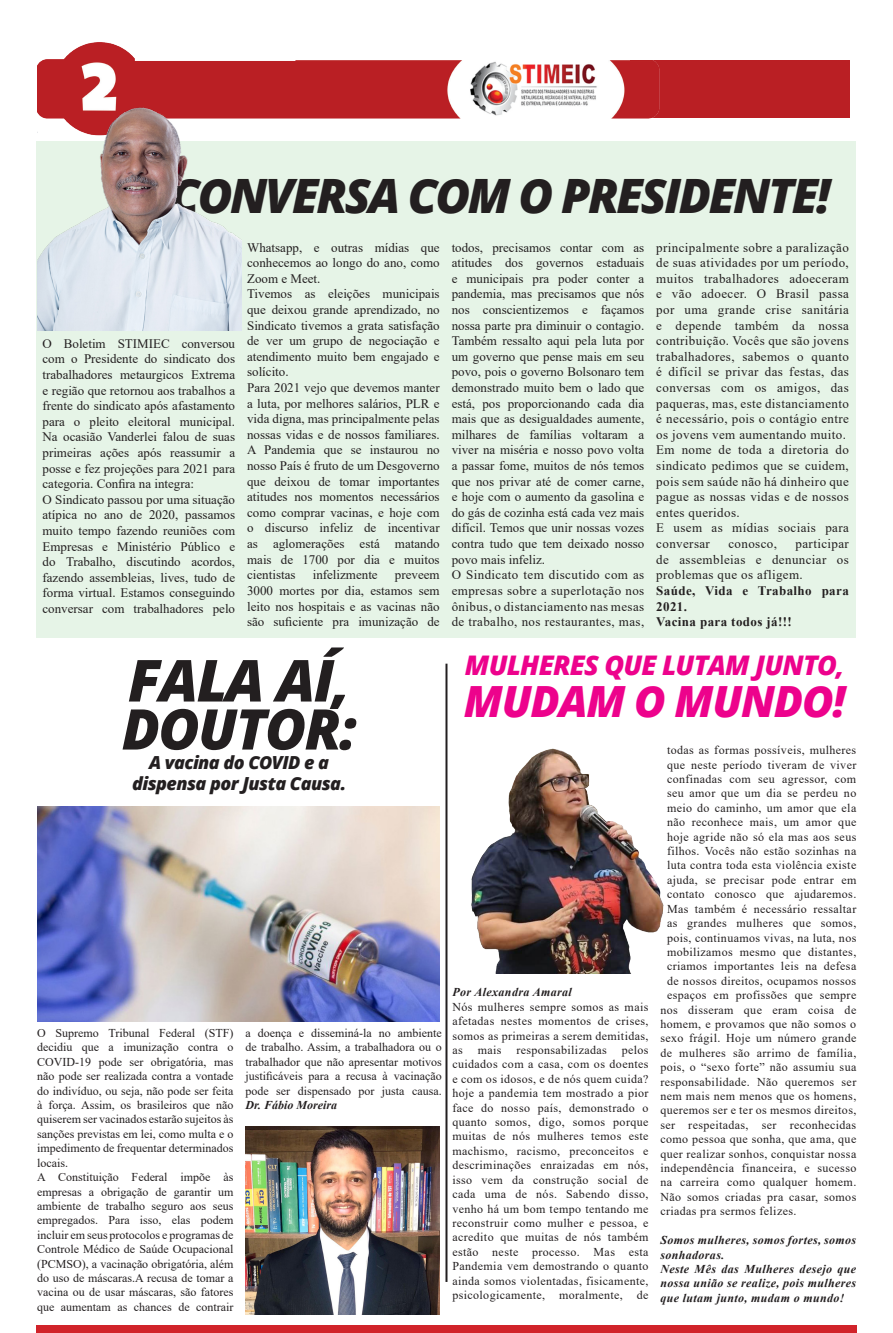
<style>
.page{position:relative;width:893px;height:1333px;background:#fff}
.page>*{position:absolute;margin:0;border:0;box-sizing:border-box;transform-origin:0 0}
.t1{font:italic 800 58px "Open Sans";letter-spacing:-.03em;color:#231f20}
.t2{font:italic 800 56.1px "Open Sans";letter-spacing:-.03em;color:#231f20}
.t3{font:italic 800 47.4px "Open Sans";letter-spacing:-.05em;color:#231f20}
.t4{font:italic 800 43px "Open Sans";letter-spacing:-.03em;color:#ed028c}
.t5{font:italic 800 27px "Open Sans";letter-spacing:-.03em;color:#ed028c}
.t6{font:italic 800 18px "Open Sans";letter-spacing:-.03em;color:#231f20}
.t7{font:13px/15.6px "Times New Roman";color:#231f20;text-align:justify}
.t8{font:700 13px/15.6px "Times New Roman";letter-spacing:.03em;color:#231f20}
.t9{font:13px/15.6px "Times New Roman";letter-spacing:.03em;color:#231f20}
.t10{font:12px/14.4px "Times New Roman";letter-spacing:.03em;color:#231f20;text-align:justify}
.t11{font:italic 700 12px/14.4px "Times New Roman";letter-spacing:.03em;color:#231f20}
.s1{font-weight:700;font-style:italic}
</style>
<div class="page">
<div style="left:36px;top:141px;width:819px;height:496px;background:#e6f4e7"></div>
<div style="left:630px;top:60px;width:219px;height:58px;background:#ba1f24"></div>
<img style="left:37px;top:42px;width:623px;height:91px">
<div style="left:36px;top:1325px;width:821px;height:7px;background:#d1232a"></div>
<hr style="left:445px;top:663px;width:2px;height:618px;background:#231f20">
<img style="left:471px;top:748px;width:193px;height:225px">
<img style="left:245px;top:1126px;width:195px;height:188px">
<img style="left:38px;top:103px;width:203px;height:227px">
<img style="left:37px;top:806px;width:403px;height:214px">
<p class="t3" style="left:170px;top:160px;width:662px">CONVERSA COM O PRESIDENTE!</p>
<p class="t7" style="left:43px;top:335px;width:194px">O Boletim STIMIEC conversou com o Presidente do sindicato dos trabalhadores metaurgicos Extrema e região que retornou aos trabalhos a frente do sindicato após afastamento para o pleito eleitoral municipal.<br>Na ocasião Vanderlei falou de suas primeiras ações após reassumir a posse e fez projeções para 2021 para categoria. Confira na integra:</p>
<p class="t7" style="left:43px;top:491px;width:194px">O Sindicato passou por uma situação atípica no ano de 2020, passamos muito tempo fazendo reuniões com Empresas e Ministério Público e do Trabalho, discutindo acordos, fazendo assembleias, lives, tudo de forma virtual. Estamos conseguindo conversar com trabalhadores pelo</p>
<p class="t7" style="left:247px;top:239px;width:194px">Whatsapp, e outras mídias que conhecemos ao longo do ano, como Zoom e Meet.</p>
<p class="t7" style="left:247px;top:286px;width:194px">Tivemos as eleições municipais que deixou grande aprendizado, no Sindicato tivemos a grata satisfação de ver um grupo de negociação e atendimento muito bem engajado e solícito.</p>
<p class="t7" style="left:247px;top:379px;width:194px">Para 2021 vejo que devemos manter a luta, por melhores salários, PLR e vida digna, mas principalmente pelas nossas vidas e de nossos familiares.<br>A Pandemia que se instaurou no nosso País é fruto de um Desgoverno que deixou de tomar importantes atitudes nos momentos necessários como comprar vacinas, e hoje com o discurso infeliz de incentivar as aglomerações está matando mais de 1700 por dia e muitos cientistas</p>
<p class="t7" style="left:313px;top:566px;width:66px">infelizmente</p>
<p class="t7" style="left:247px;top:566px;width:194px;text-indent:148px">preveem 3000 mortes por dia, estamos sem leito nos hospitais e as vacinas não são suficiente pra imunização de</p>
<p class="t1" style="left:128px;top:636px;width:224px">FALA AÍ,</p>
<p class="t2" style="left:122px;top:686px;width:236px">DOUTOR:</p>
<p class="t6" style="left:149px;top:748px;width:182px">A vacina do COVID e a</p>
<p class="t6" style="left:132px;top:770px;width:216px">dispensa por Justa Causa.</p>
<p class="t10" style="left:37px;top:1025px;width:198px">O Supremo Tribunal Federal (STF) decidiu que a imunização contra o COVID-19 pode ser obrigatória, mas não pode ser realizada contra a vontade do indivíduo, ou seja, não pode ser feita à força. Assim, os brasileiros que não quiserem ser vacinados estarão sujeitos às sanções previstas em lei, como multa e o impedimento de frequentar determinados locais.</p>
<p class="t10" style="left:37px;top:1169px;width:198px">A Constituição Federal impõe às empresas a obrigação de garantir um ambiente de trabalho seguro aos seus empregados. Para isso, elas podem incluir em seus protocolos e programas de Controle Médico de Saúde Ocupacional (PCMSO), a vacinação obrigatória, além do uso de máscaras.A recusa de tomar a vacina ou de usar máscaras, são fatores que aumentam as chances de contrair</p>
<p class="t10" style="left:245px;top:1025px;width:198px">a doença e disseminá-la no ambiente de trabalho. Assim, a trabalhadora ou o trabalhador que não apresentar motivos justificáveis para a recusa à vacinação pode ser dispensado por justa causa.<br><span class="s1">Dr. Fábio Moreira</span></p>
<p class="t7" style="left:452px;top:239px;width:194px">todos, precisamos contar com as atitudes dos governos estaduais e municipais pra poder conter a pandemia, mas precisamos que nós nos conscientizemos e façamos nossa parte pra diminuir o contagio.<br>Também ressalto aqui pela luta por um governo que pense mais em seu povo, pois o governo Bolsonaro tem demonstrado muito bem o lado que está, pos proporcionando cada dia mais que as desigualdades aumente, milhares de famílias voltaram a viver na miséria e nosso povo volta a passar fome, muitos de nós temos que nos privar até de comer carne, e hoje com o aumento da gasolina e do gás de cozinha está cada vez mais difícil. Temos que unir nossas vozes contra tudo que tem deixado nosso povo mais infeliz.</p>
<p class="t7" style="left:452px;top:566px;width:194px">O Sindicato tem discutido com as empresas sobre a superlotação nos ônibus, o distanciamento nas mesas de trabalho, nos restaurantes, mas,</p>
<p class="t7" style="left:656px;top:239px;width:194px">principalmente sobre a paralização de suas atividades por um período, muitos trabalhadores adoeceram e vão adoecer. O Brasil passa por uma grande crise sanitária e depende também da nossa contribuição. Vocês que são jovens trabalhadores, sabemos o quanto é difícil se privar das festas, das conversas com os amigos, das paqueras, mas, este distanciamento é necessário, pois o contágio entre os jovens vem aumentando muito.</p>
<p class="t7" style="left:656px;top:442px;width:194px">Em nome de toda a diretoria do sindicato pedimos que se cuidem, pois sem saúde não há dinheiro que pague as nossas vidas e de nossos entes queridos.</p>
<p class="t9" style="left:656px;top:520px;width:194px">E usem as mídias sociais para conversar</p>
<p class="t7" style="left:656px;top:535px;width:194px;text-indent:139px">participar de assembleias e denunciar os problemas que os afligem.</p>
<p class="t8" style="left:656px;top:582px;width:194px">Saúde, Vida e Trabalho para<br>2021.</p>
<p class="t8" style="left:656px;top:613px;width:137px">Vacina para todos já!!!</p>
<p class="t9" style="left:728px;top:535px;width:50px">conosco,</p>
<p class="t5" style="left:465px;top:645px;width:381px">MULHERES QUE LUTAM JUNTO,</p>
<p class="t4" style="left:464px;top:669px;width:383px">MUDAM O MUNDO!</p>
<p class="t11" style="left:452px;top:984px;width:121px">Por Alexandra Amaral</p>
<p class="t10" style="left:452px;top:999px;width:197px">Nós mulheres sempre somos as mais afetadas nestes momentos de crises, somos as primeiras a serem demitidas, as mais responsabilizadas pelos cuidados com a casa, com os doentes e com os idosos, e de nós quem cuida? hoje a pandemia tem mostrado a pior face do nosso país, demonstrado o quanto somos, digo, somos porque muitas de nós mulheres temos este machismo, racismo, preconceitos e descriminações enraizadas em nós, isso vem da construção social de cada uma de nós. Sabendo disso, venho há um bom tempo tentando me reconstruir como mulher e pessoa, e acredito que muitas de nós também estão neste processo. Mas esta Pandemia vem demostrando o quanto ainda somos violentadas, fisicamente, psicologicamente, moralmente, de</p>
<p class="t10" style="left:667px;top:742px;width:191px">todas as formas possíveis, mulheres</p>
<p class="t10" style="left:667px;top:757px;width:191px">que neste período tiveram de viver</p>
<p class="t10" style="left:667px;top:771px;width:191px">confinadas com seu agressor, com</p>
<p class="t10" style="left:667px;top:785px;width:191px">seu amor que um dia se perdeu no</p>
<p class="t10" style="left:667px;top:800px;width:191px">meio do caminho, um amor que ela</p>
<p class="t10" style="left:667px;top:814px;width:191px">não reconhece mais, um amor que</p>
<p class="t10" style="left:667px;top:829px;width:191px">hoje agride não só ela mas aos seus</p>
<p class="t10" style="left:667px;top:843px;width:191px">filhos. Vocês não estão sozinhas na</p>
<p class="t10" style="left:667px;top:857px;width:191px">luta contra toda esta violência existe</p>
<p class="t10" style="left:667px;top:872px;width:191px">ajuda, se precisar pode entrar em</p>
<p class="t10" style="left:667px;top:886px;width:191px">contato conosco que ajudaremos.</p>
<p class="t10" style="left:667px;top:901px;width:191px">Mas também é necessário ressaltar</p>
<p class="t10" style="left:667px;top:915px;width:191px">as grandes mulheres que somos,</p>
<p class="t10" style="left:667px;top:929px;width:191px">pois, continuamos vivas, na luta, nos</p>
<p class="t10" style="left:667px;top:944px;width:191px">mobilizamos mesmo que distantes,</p>
<p class="t10" style="left:667px;top:958px;width:191px">criamos importantes leis na defesa</p>
<p class="t10" style="left:667px;top:973px;width:191px">de nossos direitos, ocupamos nossos</p>
<p class="t10" style="left:667px;top:987px;width:191px">espaços em profissões que sempre</p>
<p class="t10" style="left:660px;top:1001px;width:197px">nos disseram que eram coisa de</p>
<p class="t10" style="left:660px;top:1016px;width:197px">homem, e provamos que não somos o</p>
<p class="t10" style="left:660px;top:1030px;width:197px">sexo frágil. Hoje um número grande</p>
<p class="t10" style="left:660px;top:1045px;width:197px">de mulheres são arrimo de família,</p>
<p class="t10" style="left:660px;top:1059px;width:197px">pois, o “sexo forte” não assumiu sua</p>
<p class="t10" style="left:660px;top:1073px;width:197px">responsabilidade. Não queremos ser</p>
<p class="t10" style="left:660px;top:1088px;width:197px">nem mais nem menos que os homens,</p>
<p class="t10" style="left:660px;top:1102px;width:197px">queremos ser e ter os mesmos direitos,</p>
<p class="t10" style="left:660px;top:1117px;width:197px">ser respeitadas, ser reconhecidas</p>
<p class="t10" style="left:660px;top:1131px;width:197px">como pessoa que sonha, que ama, que</p>
<p class="t10" style="left:660px;top:1145px;width:197px">quer realizar sonhos, conquistar nossa</p>
<p class="t10" style="left:660px;top:1160px;width:197px">independência financeira, e sucesso</p>
<p class="t10" style="left:660px;top:1174px;width:197px">na carreira como qualquer homem.</p>
<p class="t10" style="left:660px;top:1189px;width:197px">Não somos criadas pra casar, somos</p>
<p class="t10" style="left:660px;top:1203px;width:137px">criadas pra sermos felizes.</p>
<p class="t11" style="left:660px;top:1232px;width:197px">Somos mulheres, somos fortes, somos sonhadoras.</p>
<p class="t11" style="left:660px;top:1261px;width:197px;text-align:justify">Neste Mês das Mulheres desejo que nossa união se realize, pois mulheres que lutam junto, mudam o mundo!</p>
</div>
